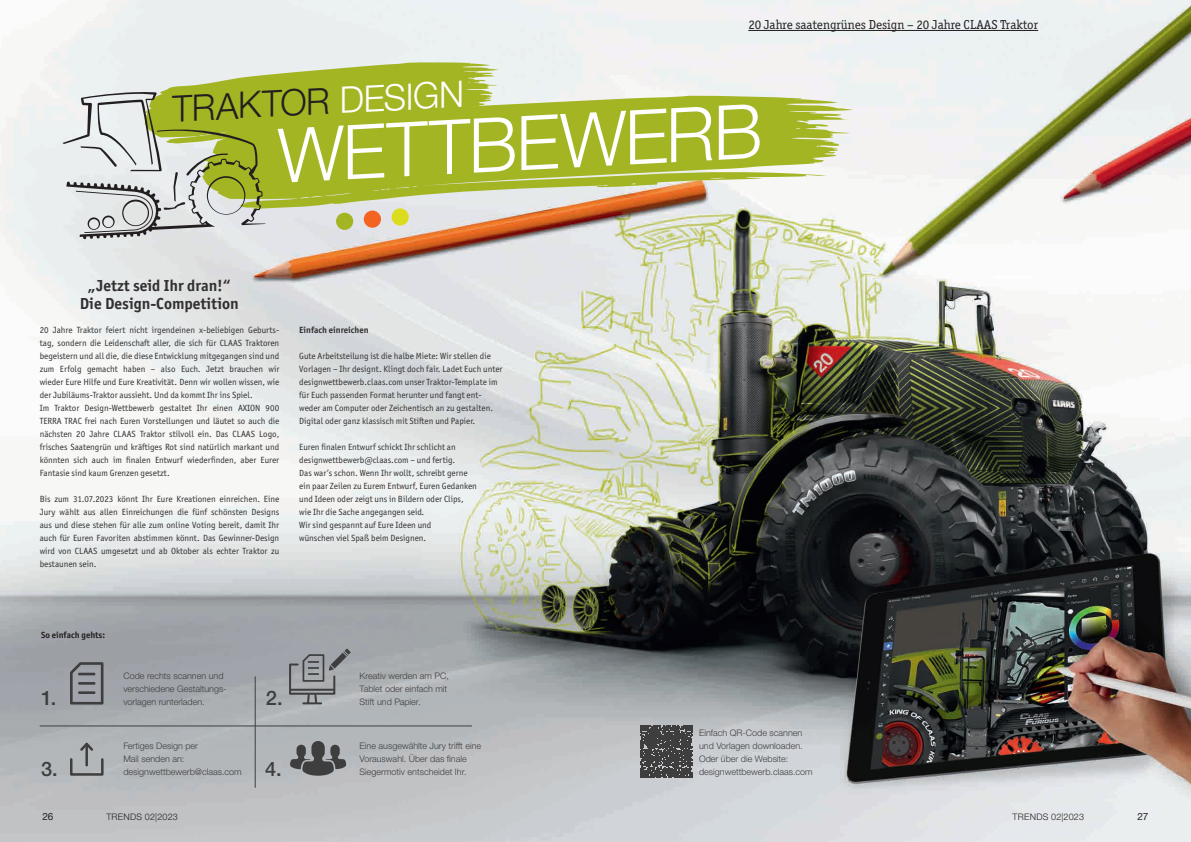
<style>
.page{position:relative;width:1191px;height:842px;background:#fff}
.page>*{position:absolute;margin:0;border:0;box-sizing:border-box;transform-origin:0 0}
.t1{font:300 75.5px "CLAAS Helvetica Neue";color:#fff}
.t2{font:300 36.6px "CLAAS Helvetica Neue";color:#231f20}
.t3{font:500 20px "CLAAS Helvetica Neue";color:#3e3e3f}
.t4{font:700 16px/18px "Officina Sans ITC Pro";color:#312f30;text-align:center}
.t5{font:13px "Officina Serif ITC Pro";color:#231f20}
.t6{font:10px "CLAAS Helvetica Neue";color:#231f20}
.t7{font:9px/13px "Officina Sans ITC Pro";color:#312f30}
.t8{font:300 9px/13px "CLAAS Helvetica Neue";color:#3e3e3f}
.t9{font:300 9px "CLAAS Helvetica Neue";letter-spacing:.02em;color:#231f20}
.t10{font:700 9px "Officina Sans ITC Pro";color:#312f30}
.t11{font:700 9px "Officina Sans ITC Pro";color:#231f20}
.s1{color:#fff}
</style>
<div class="page">
<img style="left:0;top:0;width:1191px;height:842px">
<svg style="left:499px;top:96px;width:354px;height:113px;fill:#a4b523"></svg>
<svg style="left:62px;top:62px;width:437px;height:177px;background:#bcc57a"></svg>
<svg style="left:290px;top:741px;width:56px;height:35px;background:#747577"></svg>
<svg style="left:70px;top:662px;width:33px;height:42px"></svg>
<hr style="left:255px;top:676px;width:1px;height:112px;background:#3e3e3f">
<hr style="left:40px;top:726px;width:432px;height:1px;background:#3e3e3f">
<svg style="left:641px;top:726px;width:51px;height:51px;background:#4a4b4c"></svg>
<hr style="left:748px;top:30px;width:290px;height:1px;background:#231f20">
<div style="left:70px;top:758px;width:34px;height:18px;border:2px solid #3e3e3f"></div>
<hr style="left:85px;top:744px;width:3px;height:21px;background:#3e3e3f">
<svg style="left:78px;top:740px;width:17px;height:13px"></svg>
<svg style="left:288px;top:649px;width:63px;height:55px;background:#939699"></svg>
<h3 class="t5" style="left:748px;top:17px;width:291px">20 Jahre saatengrünes Design – 20 Jahre CLAAS Traktor</h3>
<h2 class="t2" style="left:170px;top:85px;width:293px;rotate:-3deg">TRAKTOR <span class="s1">DESIGN</span></h2>
<h1 class="t1" style="left:274px;top:107px;width:487px;rotate:-3deg">WETTBEWERB</h1>
<h3 class="t4" style="left:80px;top:277px;width:160px">„Jetzt seid Ihr dran!“<br>Die Design-Competition</h3>
<p class="t7" style="left:40px;top:323px;width:241px">20 Jahre Traktor feiert nicht irgendeinen x-beliebigen Geburts&shy;tag, sondern die Leidenschaft aller, die sich für CLAAS Traktoren begeistern und all die, die diese Entwicklung mitgegangen sind und zum Erfolg gemacht haben – also Euch. Jetzt brauchen wir wieder Eure Hilfe und Eure Kreativität. Denn wir wollen wissen, wie der Jubiläums-Traktor aussieht. Und da kommt Ihr ins Spiel.<br>Im Traktor Design-Wettbewerb gestaltet Ihr einen AXION 900<br>TERRA TRAC frei nach Euren Vorstellungen und läutet so auch die nächsten 20 Jahre CLAAS Traktor stilvoll ein. Das CLAAS Logo, frisches Saatengrün und kräftiges Rot sind natürlich markant und könnten sich auch im finalen Entwurf wiederfinden, aber Eurer Fantasie sind kaum Grenzen gesetzt.</p>
<p class="t7" style="left:40px;top:492px;width:241px;text-align:justify">Bis zum 31.07.2023 könnt Ihr Eure Kreationen einreichen. Eine Jury wählt aus allen Einreichungen die fünf schönsten Designs aus und diese stehen für alle zum online Voting bereit, damit Ihr auch für Euren Favoriten abstimmen könnt. Das Gewinner-Design wird von CLAAS umgesetzt und ab Oktober als echter Traktor zu bestaunen sein.</p>
<p class="t10" style="left:299px;top:324px;width:71px">Einfach einreichen</p>
<p class="t7" style="left:299px;top:349px;width:205px">Gute Arbeitsteilung ist die halbe Miete: Wir stellen die Vorlagen – Ihr designt. Klingt doch fair. Ladet Euch unter designwettbewerb.claas.com unser Traktor-Template im für Euch passenden Format herunter und fangt ent&shy;weder am Computer oder Zeichentisch an zu gestalten.<br>Digital oder ganz klassisch mit Stiften und Papier.</p>
<p class="t7" style="left:299px;top:440px;width:179px">Euren finalen Entwurf schickt Ihr schlicht an designwettbewerb@claas.com – und fertig.<br>Das war’s schon. Wenn Ihr wollt, schreibt gerne ein paar Zeilen zu Eurem Entwurf, Euren Gedanken und Ideen oder zeigt uns in Bildern oder Clips, wie Ihr die Sache angegangen seid.<br>Wir sind gespannt auf Eure Ideen und<br>wünschen viel Spaß beim Designen.</p>
<p class="t11" style="left:41px;top:629px;width:65px">So einfach gehts:</p>
<p class="t8" style="left:123px;top:670px;width:105px">Code rechts scannen und verschiedene Gestaltungs&shy;vorlagen runterladen.</p>
<p class="t8" style="left:359px;top:670px;width:91px">Kreativ werden am PC,<br>Tablet oder einfach mit<br>Stift und Papier.</p>
<p class="t8" style="left:359px;top:740px;width:123px">Eine ausgewählte Jury trifft eine<br>Vorauswahl. Über das finale<br>Siegermotiv entscheidet Ihr.</p>
<h3 class="t3" style="left:41px;top:684px;width:17px">1.</h3>
<h3 class="t3" style="left:266px;top:684px;width:18px">2.</h3>
<p class="t8" style="left:123px;top:740px;width:120px">Fertiges Design per<br>Mail senden an: designwettbewerb@claas.com</p>
<h3 class="t3" style="left:41px;top:756px;width:18px">3.</h3>
<h3 class="t3" style="left:265px;top:756px;width:18px">4.</h3>
<p class="t8" style="left:699px;top:727px;width:115px">Einfach QR-Code scannen und Vorlagen downloaden.<br>Oder über die Website: designwettbewerb.claas.com</p>
<p class="t6" style="left:43px;top:810px;width:13px">26</p>
<p class="t9" style="left:106px;top:811px;width:73px">TRENDS 02|2023</p>
<p class="t9" style="left:1012px;top:811px;width:73px">TRENDS 02|2023</p>
<p class="t6" style="left:1137px;top:810px;width:12px">27</p>
</div>
